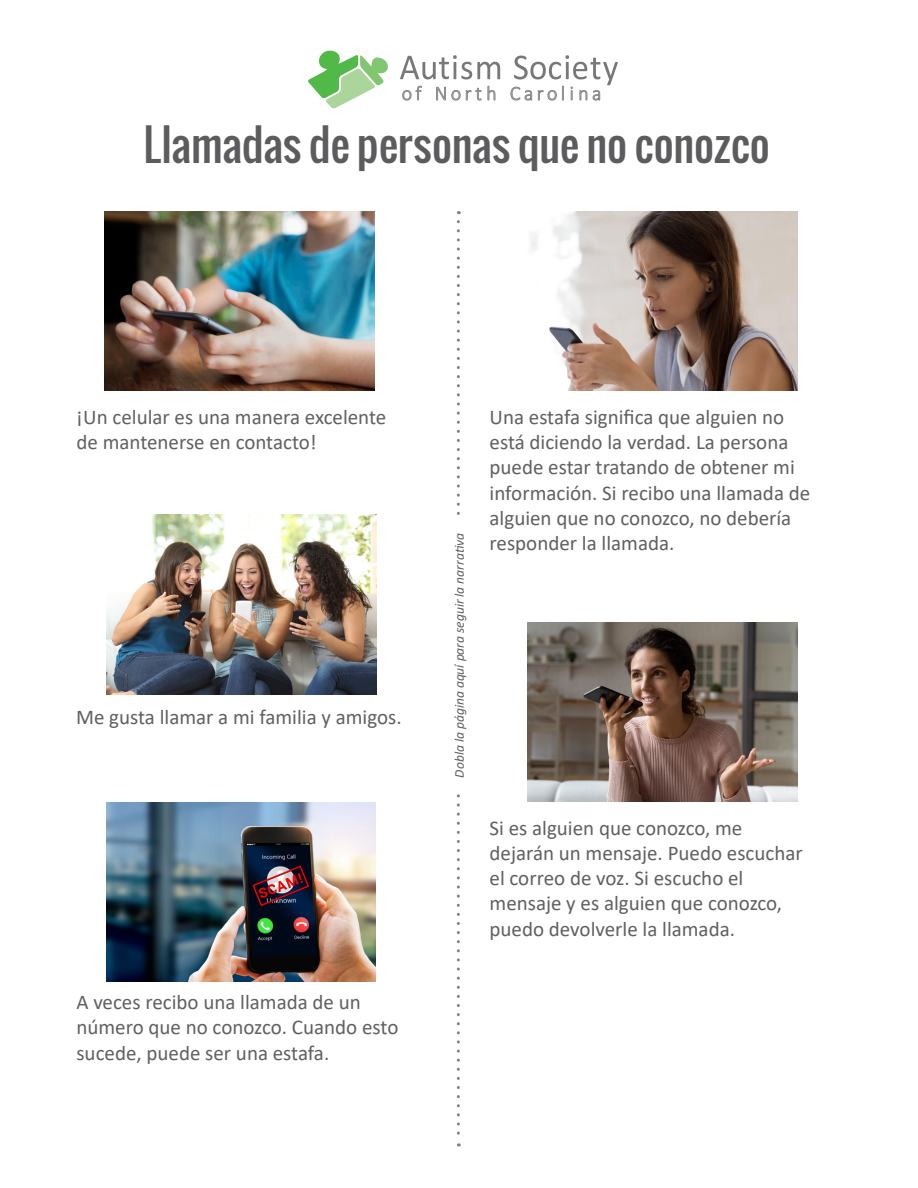
<style>
.page{position:relative;width:918px;height:1188px;background:#fff}
.page>*{position:absolute;margin:0;border:0;box-sizing:border-box;transform-origin:0 0}
.t1{font:43.05px "Oswald";color:#5c5c5f}
.t2{font:21px/25.2px "Calibri";color:#5f6062}
.t3{font:italic 13.5px "Calibri";color:#5f6062}
</style>
<div class="page">
<svg style="left:457px;top:222px;width:3px;height:924px"></svg>
<div style="left:444px;top:517px;width:30px;height:277px;background:#fff"></div>
<svg style="left:400px;top:55px;width:100px;height:24px"></svg>
<svg style="left:402px;top:86px;width:20px;height:15px"></svg>
<svg style="left:436px;top:86px;width:59px;height:15px"></svg>
<svg style="left:510px;top:55px;width:107px;height:46px"></svg>
<svg style="left:308px;top:51px;width:80px;height:57px"></svg>
<img style="left:105px;top:211px;width:270px;height:179px">
<img style="left:106px;top:515px;width:270px;height:179px">
<img style="left:530px;top:211px;width:268px;height:179px">
<img style="left:527px;top:622px;width:270px;height:180px">
<img style="left:106px;top:802px;width:270px;height:179px">
<p class="t1" style="left:144px;top:112px;width:628px">Llamadas de personas que no conozco</p>
<p class="t2" style="left:76px;top:404px;width:311px">¡Un celular es una manera excelente de mantenerse en contacto!</p>
<p class="t2" style="left:490px;top:404px;width:322px">Una estafa significa que alguien no está diciendo la verdad. La persona puede estar tratando de obtener mi información. Si recibo una llamada de alguien que no conozco, no debería responder la llamada.</p>
<p class="t3" style="left:450px;top:778px;width:246px;rotate:-90deg">Dobla la página aquí para seguir la narrativa</p>
<p class="t2" style="left:76px;top:704px;width:327px">Me gusta llamar a mi familia y amigos.</p>
<p class="t2" style="left:76px;top:989px;width:323px">A veces recibo una llamada de un número que no conozco. Cuando esto sucede, puede ser una estafa.</p>
<p class="t2" style="left:490px;top:815px;width:315px">Si es alguien que conozco, me dejarán un mensaje. Puedo escuchar el correo de voz. Si escucho el mensaje y es alguien que conozco, puedo devolverle la llamada.</p>
</div>
